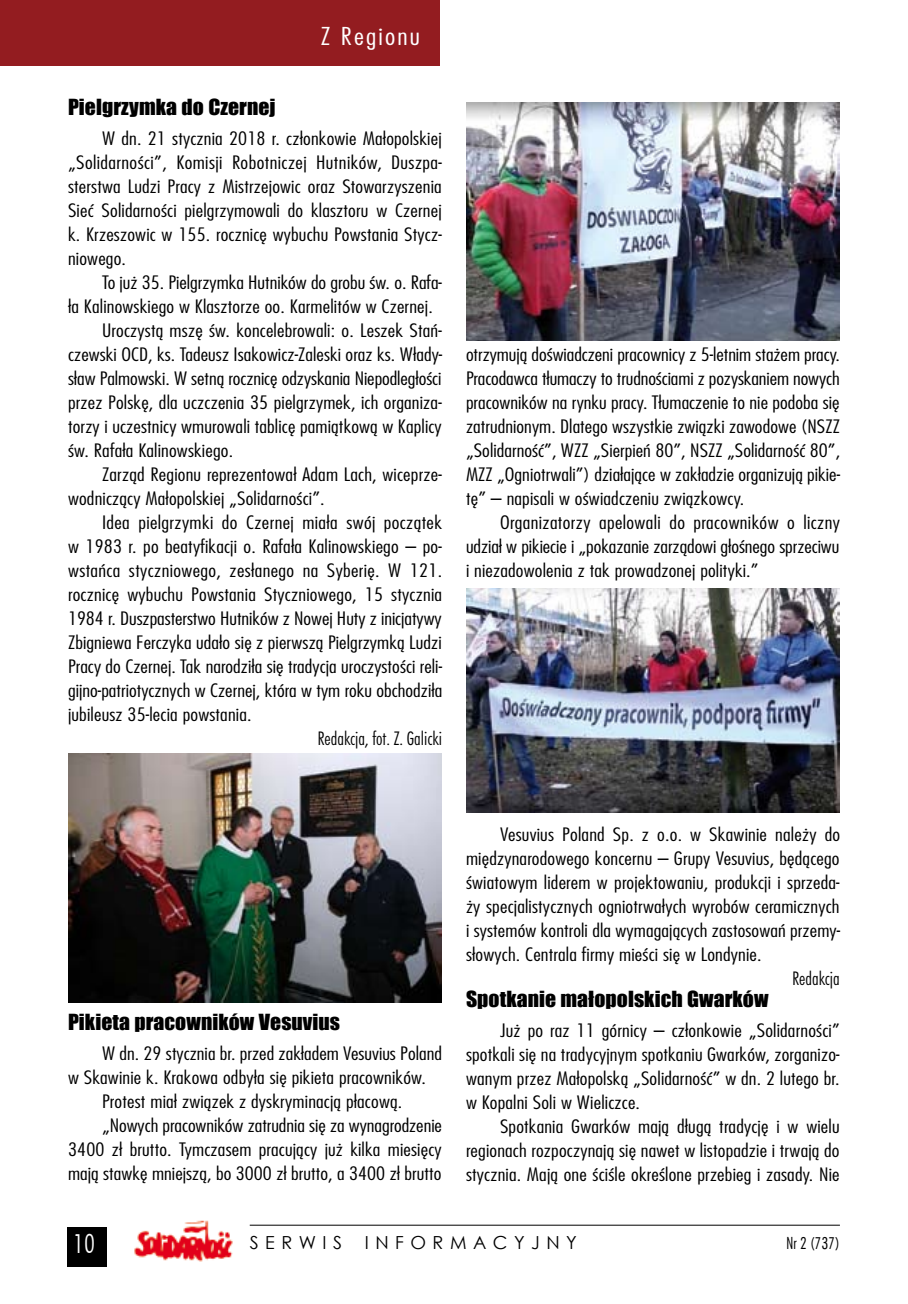
<style>
.page{position:relative;width:908px;height:1304px;background:#fff}
.page>*{position:absolute;margin:0;border:0;box-sizing:border-box;transform-origin:0 0}
.t1{font:28px "Futura Condensed Light Pl";color:#fff}
.t2{font:300 24px "Fujiyama";letter-spacing:.075em;color:#fff;scale:1.2 1}
.t3{font:20.4px "Impact";letter-spacing:.005em;color:#000;scale:1.06 1}
.t4{font:300 18px/24px "Fujiyama";letter-spacing:.01em;color:#000;text-align:justify;scale:1.2 1}
.t5{font:18px "Futura Lt Cn PL";color:#000}
.t6{font:18px "Century Gothic";letter-spacing:.36em;color:#000}
.t7{font:18px "Futura Condensed Light Pl";color:#000}
</style>
<div class="page">
<hr style="left:250px;top:1225px;width:589px;height:1px;background:#000">
<div style="left:67px;top:1227px;width:40px;height:40px;background:#000"></div>
<img style="left:134px;top:1220px;width:99px;height:42px">
<div style="left:0;top:0;width:439px;height:65px;background:#931c20"></div>
<img style="left:68px;top:753px;width:374px;height:249px">
<img style="left:466px;top:589px;width:373px;height:224px">
<img style="left:466px;top:102px;width:373px;height:238px">
<h2 class="t2" style="left:321px;top:21px;width:84px">Z Regionu</h2>
<p class="t3" style="left:68px;top:91px;width:197px">Pielgrzymka do Czernej</p>
<p class="t4" style="left:68px;top:126px;width:313px;text-indent:34px">W dn. 21 stycznia 2018 r. członkowie Małopolskiej „Solidarności”, Komisji Robotniczej Hutników, Duszpa&shy;sterstwa Ludzi Pracy z Mistrzejowic oraz Stowarzyszenia Sieć Solidarności pielgrzymowali do klasztoru w Czernej k. Krzeszowic w 155. rocznicę wybuchu Powstania Stycz&shy;niowego.</p>
<p class="t4" style="left:102px;top:270px;width:284px">To już 35. Pielgrzymka Hutników do grobu św. o. Rafa-</p>
<p class="t4" style="left:68px;top:294px;width:305px">ła Kalinowskiego w Klasztorze oo. Karmelitów w Czernej.</p>
<p class="t4" style="left:102px;top:318px;width:284px">Uroczystą mszę św. koncelebrowali: o. Leszek Stań-</p>
<p class="t4" style="left:68px;top:342px;width:313px">czewski OCD, ks. Tadeusz Isakowicz-Zaleski oraz ks. Włady-</p>
<p class="t4" style="left:68px;top:366px;width:312px">sław Palmowski. W setną rocznicę odzyskania Niepodległości</p>
<p class="t4" style="left:68px;top:390px;width:313px">przez Polskę, dla uczczenia 35 pielgrzymek, ich organiza-</p>
<p class="t4" style="left:68px;top:414px;width:313px">torzy i uczestnicy wmurowali tablicę pamiątkową w Kaplicy</p>
<p class="t4" style="left:68px;top:438px;width:139px">św. Rafała Kalinowskiego.</p>
<p class="t4" style="left:102px;top:462px;width:284px">Zarząd Regionu reprezentował Adam Lach, wiceprze-</p>
<p class="t4" style="left:68px;top:486px;width:215px">wodniczący Małopolskiej „Solidarności”.</p>
<p class="t4" style="left:102px;top:510px;width:285px">Idea pielgrzymki do Czernej miała swój początek</p>
<p class="t4" style="left:68px;top:534px;width:313px">w 1983 r. po beatyfikacji o. Rafała Kalinowskiego – po-</p>
<p class="t4" style="left:68px;top:558px;width:313px">wstańca styczniowego, zesłanego na Syberię. W 121.</p>
<p class="t4" style="left:68px;top:582px;width:313px">rocznicę wybuchu Powstania Styczniowego, 15 stycznia</p>
<p class="t4" style="left:68px;top:606px;width:313px">1984 r. Duszpasterstwo Hutników z Nowej Huty z inicjatywy</p>
<p class="t4" style="left:68px;top:630px;width:313px">Zbigniewa Ferczyka udało się z pierwszą Pielgrzymką Ludzi</p>
<p class="t4" style="left:68px;top:654px;width:313px">Pracy do Czernej. Tak narodziła się tradycja uroczystości reli-</p>
<p class="t4" style="left:68px;top:678px;width:313px">gijno-patriotycznych w Czernej, która w tym roku obchodziła</p>
<p class="t4" style="left:68px;top:702px;width:154px">jubileusz 35-lecia powstania.</p>
<p class="t5" style="left:317px;top:727px;width:126px">Redakcja, fot. Z. Galicki</p>
<p class="t4" style="left:466px;top:342px;width:313px">otrzymują doświadczeni pracownicy z 5-letnim stażem pracy.<br>Pracodawca tłumaczy to trudnościami z pozyskaniem nowych pracowników na rynku pracy. Tłumaczenie to nie podoba się zatrudnionym. Dlatego wszystkie związki zawodowe (NSZZ „Solidarność”, WZZ „Sierpień 80”, NSZZ „Solidarność 80”, MZZ „Ogniotrwali”) działające w zakładzie organizują pikie&shy;tę” – napisali w oświadczeniu związkowcy.</p>
<p class="t4" style="left:466px;top:510px;width:313px;text-indent:34px">Organizatorzy apelowali do pracowników o liczny udział w pikiecie i „pokazanie zarządowi głośnego sprzeciwu i niezadowolenia z tak prowadzonej polityki.”</p>
<p class="t3" style="left:68px;top:1006px;width:258px">Pikieta pracowników Vesuvius</p>
<p class="t4" style="left:102px;top:1041px;width:284px">W dn. 29 stycznia br. przed zakładem Vesuvius Poland</p>
<p class="t4" style="left:68px;top:1064px;width:299px">w Skawinie k. Krakowa odbyła się pikieta pracowników.</p>
<p class="t4" style="left:102px;top:1088px;width:251px">Protest miał związek z dyskryminacją płacową.</p>
<p class="t4" style="left:102px;top:1112px;width:285px">„Nowych pracowników zatrudnia się za wynagrodzenie</p>
<p class="t4" style="left:68px;top:1136px;width:313px">3400 zł brutto. Tymczasem pracujący już kilka miesięcy</p>
<p class="t4" style="left:68px;top:1160px;width:312px">mają stawkę mniejszą, bo 3000 zł brutto, a 3400 zł brutto</p>
<p class="t4" style="left:466px;top:822px;width:313px;text-indent:34px">Vesuvius Poland Sp. z o.o. w Skawinie należy do międzynarodowego koncernu – Grupy Vesuvius, będącego światowym liderem w projektowaniu, produkcji i sprzeda&shy;ży specjalistycznych ogniotrwałych wyrobów ceramicznych i systemów kontroli dla wymagających zastosowań przemy&shy;słowych. Centrala firmy mieści się w Londynie.</p>
<p class="t5" style="left:791px;top:967px;width:49px">Redakcja</p>
<p class="t3" style="left:466px;top:983px;width:287px">Spotkanie małopolskich Gwarków</p>
<p class="t4" style="left:466px;top:1018px;width:313px;text-indent:34px">Już po raz 11 górnicy – członkowie „Solidarności” spotkali się na tradycyjnym spotkaniu Gwarków, zorganizo&shy;wanym przez Małopolską „Solidarność” w dn. 2 lutego br. w Kopalni Soli w Wieliczce.</p>
<p class="t4" style="left:466px;top:1114px;width:313px;text-indent:34px">Spotkania Gwarków mają długą tradycję i w wielu regionach rozpoczynają się nawet w listopadzie i trwają do stycznia. Mają one ściśle określone przebieg i zasady. Nie</p>
<h1 class="t1" style="left:74px;top:1229px;width:23px">10</h1>
<p class="t6" style="left:250px;top:1230px;width:94px">SERWIS</p>
<p class="t6" style="left:364px;top:1230px;width:213px">INFORMACYJNY</p>
<p class="t7" style="left:786px;top:1233px;width:55px">Nr 2 (737)</p>
</div>
